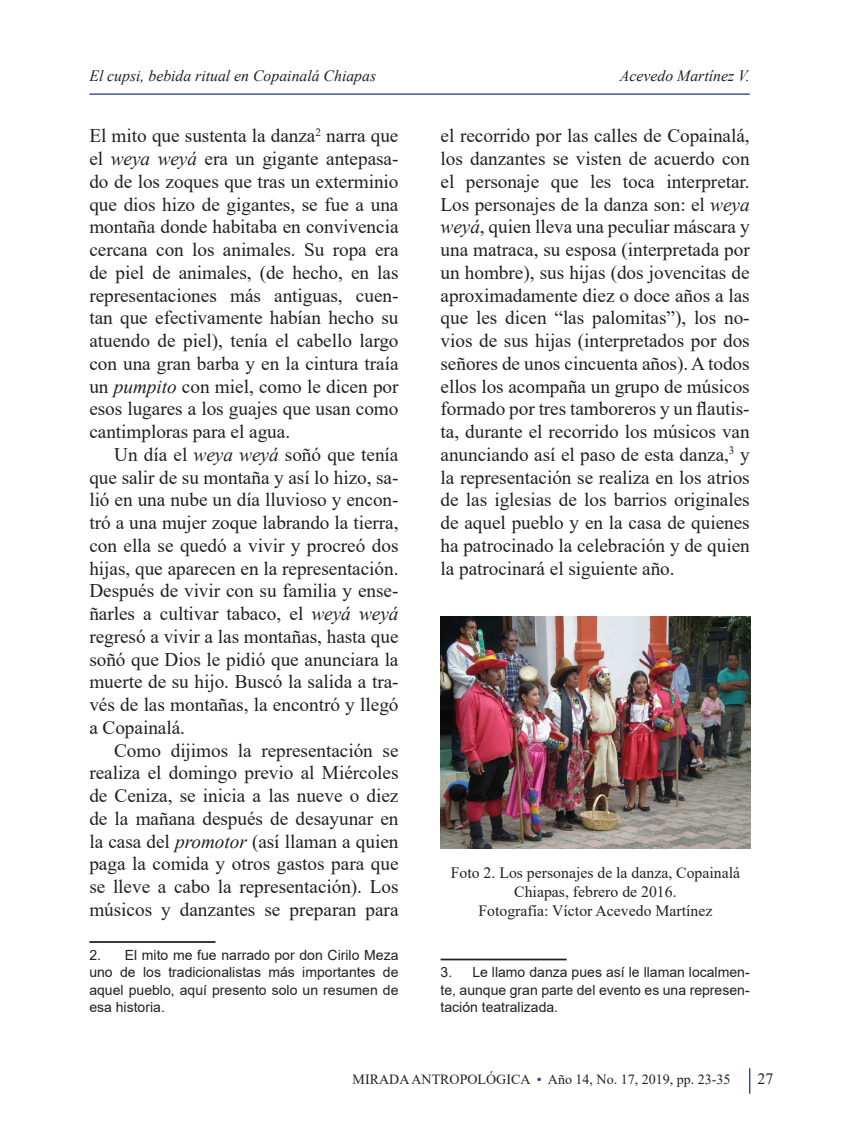
<style>
.page{position:relative;width:849px;height:1141px;background:#fff}
.page>*{position:absolute;margin:0;border:0;box-sizing:border-box;transform-origin:0 0}
.texto{font:19.25px/22.8px "Times New Roman";letter-spacing:-.005em;color:#231f20;text-align:justify}
.sangria_texto{font:19.25px/22.8px "Times New Roman";letter-spacing:-.005em;color:#231f20;text-align:justify}
.pie_de_imagen{font:15.75px/19.2px "Times New Roman";color:#231f20;text-align:center}
.t1{font:italic 15.75px "Times New Roman";color:#231f20}
.nota_al_pie{font:14px/17.5px "Arial";color:#231f20;text-align:justify}
.t2{font:14px "Times New Roman";color:#231f20}
.s1{font-style:italic}
.s2{color:#253f8e}
</style>
<div class="page">
<hr style="left:748px;top:1068px;width:2px;height:26px;background:#253f8e">
<hr style="left:89px;top:93px;width:660px;height:2px;background:#253f8e">
<hr style="left:89px;top:941px;width:126px;height:2px;background:#231f20">
<hr style="left:440px;top:959px;width:126px;height:1px;background:#231f20">
<img style="left:440px;top:616px;width:310px;height:232px">
<p class="t1" style="left:89px;top:65px;width:288px">El cupsi, bebida ritual en Copainalá Chiapas</p>
<p class="t1" style="left:619px;top:65px;width:131px">Acevedo Martínez V.</p>
<p class="texto" style="left:89px;top:124px;width:310px">El mito que sustenta la danza<sup>2</sup> narra que el <span class="s1">weya weyá</span> era un gigante antepasa&shy;do de los zoques que tras un exterminio que dios hizo de gigantes, se fue a una montaña donde habitaba en convivencia cercana con los animales. Su ropa era de piel de animales, (de hecho, en las representaciones más antiguas, cuen&shy;tan que efectivamente habían hecho su atuendo de piel), tenía el cabello largo con una gran barba y en la cintura traía un <span class="s1">pumpito</span> con miel, como le dicen por esos lugares a los guajes que usan como cantimploras para el agua.</p>
<p class="sangria_texto" style="left:89px;top:442px;width:310px;text-indent:25px">Un día el <span class="s1">weya weyá</span> soñó que tenía que salir de su montaña y así lo hizo, sa&shy;lió en una nube un día lluvioso y encon&shy;tró a una mujer zoque labrando la tierra, con ella se quedó a vivir y procreó dos hijas, que aparecen en la representación.<br>Después de vivir con su familia y ense&shy;ñarles a cultivar tabaco, el <span class="s1">weyá weyá </span>regresó a vivir a las montañas, hasta que soñó que Dios le pidió que anunciara la muerte de su hijo. Buscó la salida a tra&shy;vés de las montañas, la encontró y llegó a Copainalá.</p>
<p class="sangria_texto" style="left:89px;top:738px;width:310px;text-indent:25px">Como dijimos la representación se realiza el domingo previo al Miércoles de Ceniza, se inicia a las nueve o diez de la mañana después de desayunar en la casa del <span class="s1">promotor</span> (así llaman a quien paga la comida y otros gastos para que se lleve a cabo la representación). Los músicos y danzantes se preparan para</p>
<p class="nota_al_pie" style="left:89px;top:946px;width:310px">2. El mito me fue narrado por don Cirilo Meza uno de los tradicionalistas más importantes de aquel pueblo, aquí presento solo un resumen de esa historia.</p>
<p class="texto" style="left:440px;top:124px;width:310px">el recorrido por las calles de Copainalá, los danzantes se visten de acuerdo con el personaje que les toca interpretar.<br>Los personajes de la danza son: el <span class="s1">weya weyá</span>, quien lleva una peculiar máscara y una matraca, su esposa (interpretada por un hombre), sus hijas (dos jovencitas de aproximadamente diez o doce años a las que les dicen “las palomitas”), los no&shy;vios de sus hijas (interpretados por dos señores de unos cincuenta años). A todos ellos los acompaña un grupo de músicos formado por tres tamboreros y un flautis&shy;ta, durante el recorrido los músicos van anunciando así el paso de esta danza,<sup>3</sup> y la representación se realiza en los atrios de las iglesias de los barrios originales de aquel pueblo y en la casa de quienes ha patrocinado la celebración y de quien la patrocinará el siguiente año.</p>
<p class="pie_de_imagen" style="left:450px;top:863px;width:291px">Foto 2. Los personajes de la danza, Copainalá<br>Chiapas, febrero de 2016.</p>
<p class="pie_de_imagen" style="left:478px;top:901px;width:235px">Fotografía: Víctor Acevedo Martínez</p>
<p class="nota_al_pie" style="left:440px;top:963px;width:310px">3. Le llamo danza pues así le llaman localmen&shy;te, aunque gran parte del evento es una represen&shy;tación teatralizada.</p>
<p class="t2" style="left:352px;top:1070px;width:379px">MIRADA ANTROPOLÓGICA <span class="s2">•</span> Año 14, No. 17, 2019, pp. 23-35</p>
<p class="pie_de_imagen" style="left:757px;top:1069px;width:17px">27</p>
</div>
